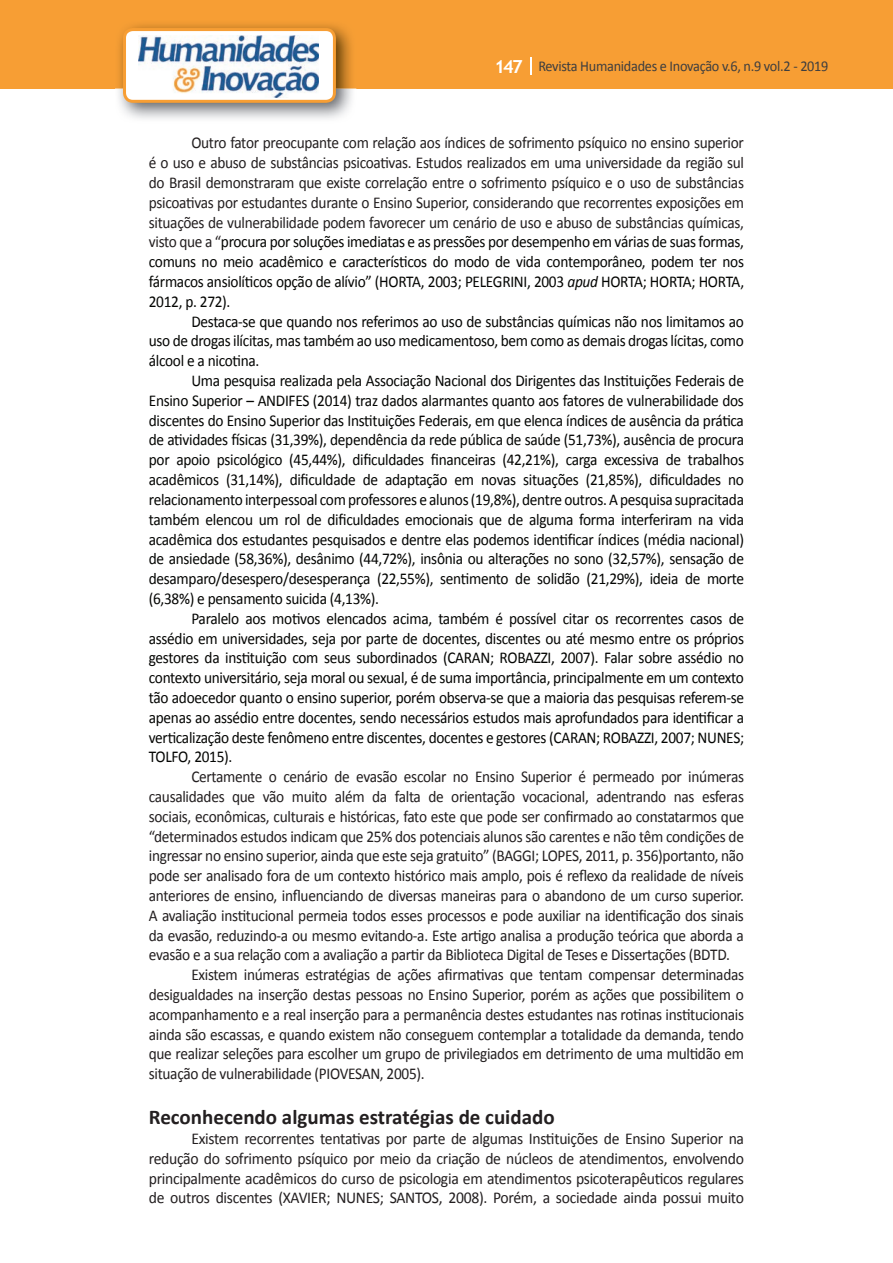
<style>
.page{position:relative;width:893px;height:1263px;background:#fff}
.page>*{position:absolute;margin:0;border:0;box-sizing:border-box;transform-origin:0 0}
.t1{font:700 21px "Calibri";color:#231f20}
.t2{font:16.5px/19.8px "Calibri";letter-spacing:-.02em;color:#231f20;text-align:justify;scale:.93 1}
.t3{font:16.5px/19.8px "Calibri";letter-spacing:-.02em;color:#040503;text-align:justify;scale:.93 1}
.t4{font:16.5px/19.8px "Calibri";letter-spacing:-.02em;color:#231f20;text-align:justify;scale:.95 1}
.t5{font:15px "Calibri";letter-spacing:-.02em;color:#3e3e3f;scale:.95 1}
.s1{font-family:"Trebuchet MS";font-weight:700;font-size:18px;color:#fff}
.s2{color:#040503}
.s3{font-style:italic;color:#040503}
</style>
<div class="page">
<div style="left:0;top:0;width:893px;height:88px;background:#f79e34"></div>
<svg style="left:530px;top:57px;width:2px;height:18px"></svg>
<img style="left:115px;top:24px;width:241px;height:95px">
<svg style="left:123px;top:28px;width:213px;height:75px"></svg>
<p class="t5" style="left:495px;top:57px;width:353px"><span class="s1">147</span> Revista Humanidades e Inovação v.6, n.9 vol.2 - 2019</p>
<p class="t2" style="left:149px;top:133px;width:642px;text-indent:43px">Outro fator preocupante com relação aos índices de sofrimento psíquico no ensino superior é o uso e abuso de substâncias psicoativas. Estudos realizados em uma universidade da região sul do Brasil demonstraram que existe correlação entre o sofrimento psíquico e o uso de substâncias psicoativas por estudantes durante o Ensino Superior, considerando que recorrentes exposições em situações de vulnerabilidade podem favorecer um cenário de uso e abuso de substâncias químicas, visto que a “<span class="s2">procura por soluções imediatas e as pressões por desempenho em várias de suas formas, comuns no meio acadêmico e característicos do modo de vida contemporâneo, podem ter nos fármacos ansiolíticos opção de alívio” (HORTA, 2003; PELEGRINI, 2003</span> <span class="s3">apud</span> <span class="s2">HORTA; HORTA; HORTA, 2012, p. 272).</span></p>
<p class="t3" style="left:149px;top:311px;width:641px;text-indent:43px">Destaca-se que quando nos referimos ao uso de substâncias químicas não nos limitamos ao uso de drogas ilícitas, mas também ao uso medicamentoso, bem como as demais drogas lícitas, como álcool e a nicotina.</p>
<p class="t3" style="left:149px;top:371px;width:642px;text-indent:43px">Uma pesquisa realizada pela Associação Nacional dos Dirigentes das Instituições Federais de Ensino Superior – ANDIFES (2014) traz dados alarmantes quanto aos fatores de vulnerabilidade dos discentes do Ensino Superior das Instituições Federais, em que elenca índices de ausência da prática de atividades físicas (31,39%), dependência da rede pública de saúde (51,73%), ausência de procura por apoio psicológico (45,44%), dificuldades financeiras (42,21%), carga excessiva de trabalhos acadêmicos (31,14%), dificuldade de adaptação em novas situações (21,85%), dificuldades no relacionamento interpessoal com professores e alunos (19,8%), dentre outros. A pesquisa supracitada também elencou um rol de dificuldades emocionais que de alguma forma interferiram na vida acadêmica dos estudantes pesquisados e dentre elas podemos identificar índices (média nacional) de ansiedade (58,36%), desânimo (44,72%), insônia ou alterações no sono (32,57%), sensação de desamparo/desespero/desesperança (22,55%), sentimento de solidão (21,29%), ideia de morte (6,38%) e pensamento suicida (4,13%).</p>
<p class="t3" style="left:149px;top:608px;width:642px;text-indent:43px">Paralelo aos motivos elencados acima, também é possível citar os recorrentes casos de assédio em universidades, seja por parte de docentes, discentes ou até mesmo entre os próprios gestores da instituição com seus subordinados (CARAN; ROBAZZI, 2007). Falar sobre assédio no contexto universitário, seja moral ou sexual, é de suma importância, principalmente em um contexto tão adoecedor quanto o ensino superior, porém observa-se que a maioria das pesquisas referem-se apenas ao assédio entre docentes, sendo necessários estudos mais aprofundados para identificar a verticalização deste fenômeno entre discentes, docentes e gestores (CARAN; ROBAZZI, 2007; NUNES; TOLFO, 2015).</p>
<p class="t2" style="left:191px;top:767px;width:596px">Certamente o cenário de evasão escolar no Ensino Superior é permeado por inúmeras</p>
<p class="t2" style="left:149px;top:787px;width:641px">causalidades que vão muito além da falta de orientação vocacional, adentrando nas esferas</p>
<p class="t2" style="left:149px;top:806px;width:641px">sociais, econômicas, culturais e históricas, fato este que pode ser confirmado ao constatarmos que</p>
<p class="t2" style="left:149px;top:826px;width:641px">“determinados estudos indicam que 25% dos potenciais alunos são carentes e não têm condições de</p>
<p class="t2" style="left:149px;top:846px;width:641px">ingressar no ensino superior, ainda que este seja gratuito” (BAGGI; LOPES, 2011, p. 356)portanto, não</p>
<p class="t2" style="left:149px;top:866px;width:641px">pode ser analisado fora de um contexto histórico mais amplo, pois é reflexo da realidade de níveis</p>
<p class="t2" style="left:149px;top:886px;width:641px">anteriores de ensino, influenciando de diversas maneiras para o abandono de um curso superior.</p>
<p class="t2" style="left:149px;top:905px;width:641px">A avaliação institucional permeia todos esses processos e pode auxiliar na identificação dos sinais</p>
<p class="t2" style="left:149px;top:925px;width:641px">da evasão, reduzindo-a ou mesmo evitando-a. Este artigo analisa a produção teórica que aborda a</p>
<p class="t2" style="left:149px;top:945px;width:626px">evasão e a sua relação com a avaliação a partir da Biblioteca Digital de Teses e Dissertações (BDTD.</p>
<p class="t2" style="left:191px;top:965px;width:596px">Existem inúmeras estratégias de ações afirmativas que tentam compensar determinadas</p>
<p class="t2" style="left:149px;top:985px;width:641px">desigualdades na inserção destas pessoas no Ensino Superior, porém as ações que possibilitem o</p>
<p class="t2" style="left:149px;top:1004px;width:641px">acompanhamento e a real inserção para a permanência destes estudantes nas rotinas institucionais</p>
<p class="t2" style="left:149px;top:1024px;width:641px">ainda são escassas, e quando existem não conseguem contemplar a totalidade da demanda, tendo</p>
<p class="t2" style="left:149px;top:1044px;width:641px">que realizar seleções para escolher um grupo de privilegiados em detrimento de uma multidão em</p>
<p class="t2" style="left:149px;top:1064px;width:298px">situação de vulnerabilidade (PIOVESAN, 2005).</p>
<p class="t1" style="left:149px;top:1104px;width:407px">Reconhecendo algumas estratégias de cuidado</p>
<p class="t4" style="left:149px;top:1129px;width:628px;text-indent:43px">Existem recorrentes tentativas por parte de algumas Instituições de Ensino Superior na redução do sofrimento psíquico por meio da criação de núcleos de atendimentos, envolvendo principalmente acadêmicos do curso de psicologia em atendimentos psicoterapêuticos regulares de outros discentes (XAVIER; NUNES; SANTOS, 2008). Porém, a sociedade ainda possui muito</p>
</div>
